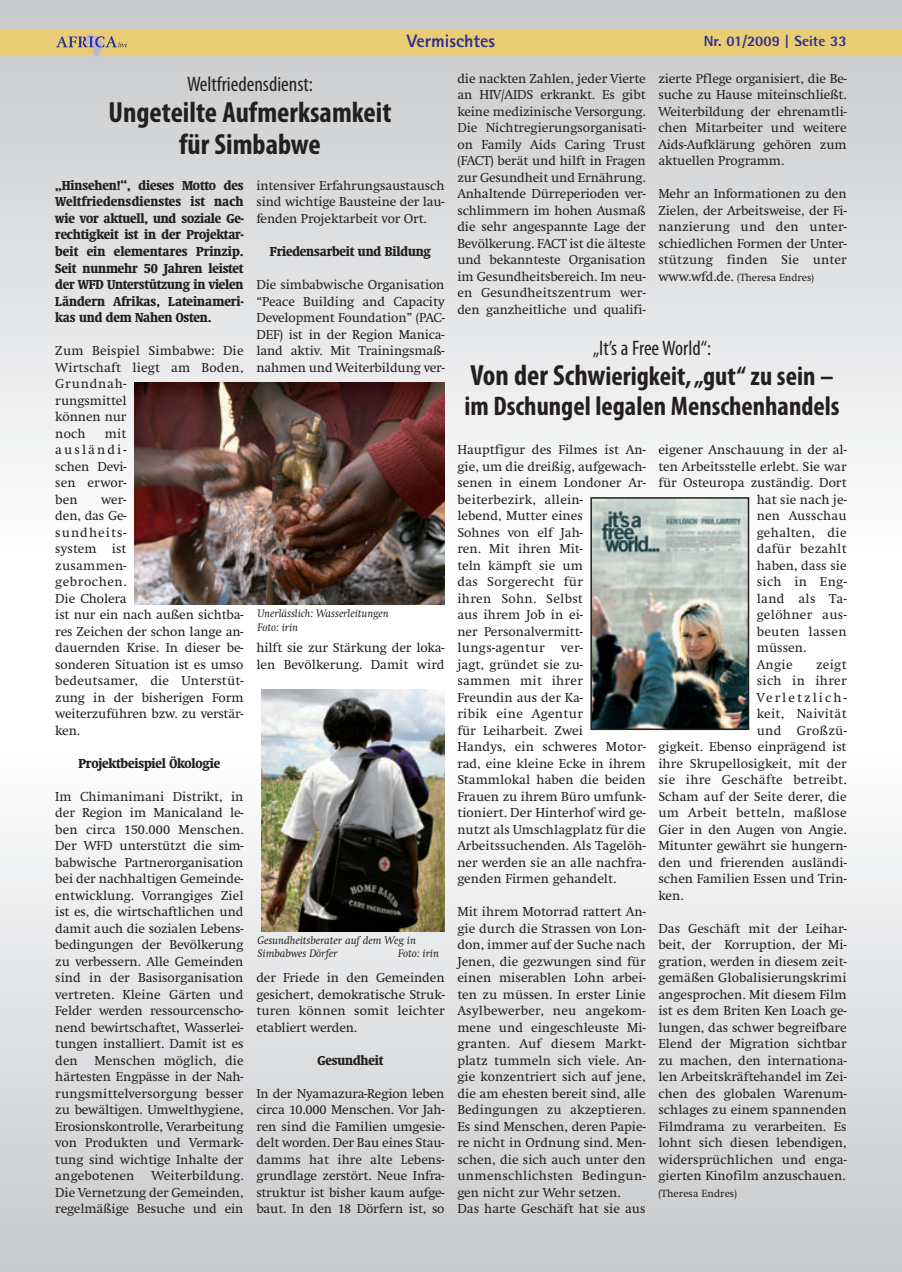
<style>
.page{position:relative;width:902px;height:1272px;background:#fff}
.page>*{position:absolute;margin:0;border:0;box-sizing:border-box;transform-origin:0 0}
.t1{font:700 condensed 29.25px/31.5px "Myriad Pro";color:#231f20;text-align:center}
.t2{font:700 condensed 27px/30px "Myriad Pro";color:#231f20}
.t3{font:condensed 21px "Myriad Pro";color:#231f20}
.t4{font:800 18px "Rotis Sans Serif";color:#2e3092}
.t5{font:800 14.7px "Rotis Semi Sans";color:#2e3092}
.t6{font:13.5px/16.5px "Swift";color:#231f20;text-align:justify}
.t7{font:700 condensed 13.5px/16.5px "Swift";letter-spacing:-.01em;color:#231f20;text-align:justify}
.t8{font:13.5px "Swift";letter-spacing:.02em;color:#231f20}
.t9{font:13.5px "Swift";letter-spacing:.15em;color:#231f20}
.t10{font:italic 11.25px/13.5px "Swift";letter-spacing:-.005em;color:#231f20}
.t11{font:10.8px "Swift";letter-spacing:-.005em;color:#231f20}
.s1{font-size:13.5px}
.s2{font-size:29.25px}
</style>
<div class="page">
<div style="left:0;top:0;width:901px;height:549px;background:linear-gradient(to bottom,#c7c8cb,#fdfdfd)"></div>
<div style="left:0;top:752px;width:901px;height:519px;background:linear-gradient(to bottom,#fdfdfe,#c8c9cc)"></div>
<div style="left:0;top:29px;width:901px;height:26px;background:#e9cd75"></div>
<svg style="left:56px;top:34px;width:71px;height:23px"></svg>
<img style="left:593px;top:500px;width:153px;height:227px">
<div style="left:590px;top:497px;width:159px;height:233px;border:2px solid #231f20"></div>
<img style="left:134px;top:382px;width:310px;height:222px">
<img style="left:261px;top:689px;width:183px;height:242px">
<h3 class="t4" style="left:407px;top:35px;width:90px">Vermischtes</h3>
<p class="t5" style="left:703px;top:36px;width:144px">Nr. 01/2009 | Seite 33</p>
<h3 class="t3" style="left:187px;top:76px;width:127px">Weltfriedensdienst:</h3>
<h1 class="t1" style="left:108px;top:99px;width:284px">Ungeteilte Aufmerksamkeit für Simbabwe</h1>
<p class="t7" style="left:55px;top:178px;width:190px">„Hinsehen!“, dieses Motto des Weltfriedensdienstes ist nach wie vor aktuell, und soziale Ge&shy;rechtigkeit ist in der Projektar&shy;beit ein elementares Prinzip.<br>Seit nunmehr 50 Jahren leistet der WFD Unterstützung in vielen Ländern Afrikas, Lateinameri&shy;kas und dem Nahen Osten.</p>
<p class="t6" style="left:55px;top:343px;width:190px;text-align:left">Zum Beispiel Simbabwe: Die<br>Wirtschaft liegt am Boden,<br>Grundnah-<br>rungsmittel<br>können nur<br>noch</p>
<p class="t6" style="left:55px;top:426px;width:73px;text-indent:49px">mit ausländi&shy;schen Devi&shy;sen erwor&shy;ben</p>
<p class="t6" style="left:55px;top:492px;width:190px;text-align:left;text-indent:46px">wer-<br>den, das Ge-<br>sundheits-<br>system ist<br>zusammen-<br>gebrochen.<br>Die Cholera<br>ist nur ein nach außen sichtba&shy;res Zeichen der schon lange an&shy;dauernden Krise. In dieser be&shy;sonderen Situation ist es umso bedeutsamer, die Unterstüt&shy;zung in der bisherigen Form weiterzuführen bzw. zu verstär&shy;ken.</p>
<p class="t7" style="left:79px;top:756px;width:143px">Projektbeispiel Ökologie</p>
<p class="t6" style="left:55px;top:789px;width:190px">Im Chimanimani Distrikt, in der Region im Manicaland le&shy;ben circa 150.000 Menschen.<br>Der WFD unterstützt die sim - babwische Partnerorganisation bei der nachhaltigen Gemeinde&shy;entwicklung. Vorrangiges Ziel ist es, die wirtschaftlichen und damit auch die sozialen Lebens&shy;bedingungen der Bevölkerung zu verbessern. Alle Gemeinden sind in der Basisorganisation vertreten. Kleine Gärten und Felder werden ressourcenscho&shy;nend bewirtschaftet, Wasserlei&shy;tungen installiert. Damit ist es den Menschen möglich, die härtesten Engpässe in der Nah&shy;rungsmittelversorgung besser zu bewältigen. Umwelthygiene, Erosionskontrolle, Verarbeitung von Produkten und Vermark&shy;tung sind wichtige Inhalte der angebotenen Weiterbildung.<br>Die Vernetzung der Gemeinden, regelmäßige Besuche und ein</p>
<p class="t6" style="left:256px;top:178px;width:190px">intensiver Erfahrungsaustausch sind wichtige Bausteine der lau&shy;fenden Projektarbeit vor Ort.</p>
<p class="t7" style="left:270px;top:244px;width:162px">Friedensarbeit und Bildung</p>
<p class="t6" style="left:256px;top:277px;width:190px">Die simbabwische Organisation “Peace Building and Capacity Development Foundation” (PAC-DEF) ist in der Region Manica&shy;land aktiv. Mit Trainingsmaß&shy;nahmen und Weiterbildung ver-</p>
<p class="t10" style="left:257px;top:607px;width:133px">Unerlässlich: Wasserleitungen<br>Foto: irin</p>
<p class="t6" style="left:256px;top:640px;width:190px">hilft sie zur Stärkung der loka&shy;len Bevölkerung. Damit wird</p>
<p class="t10" style="left:257px;top:934px;width:160px">Gesundheitsberater auf dem Weg in<br>Simbabwes Dörfer</p>
<p class="t10" style="left:398px;top:947px;width:42px">Foto: irin</p>
<p class="t6" style="left:256px;top:970px;width:190px">der Friede in den Gemeinden gesichert, demokratische Struk&shy;turen können somit leichter etabliert werden.</p>
<p class="t7" style="left:317px;top:1053px;width:68px">Gesundheit</p>
<p class="t6" style="left:256px;top:1086px;width:190px">In der Nyamazura-Region leben circa 10.000 Menschen. Vor Jah&shy;ren sind die Familien umgesie&shy;delt worden. Der Bau eines Stau&shy;damms hat ihre alte Lebens&shy;grundlage zerstört. Neue Infra&shy;struktur ist bisher kaum aufge&shy;baut. In den 18 Dörfern ist, so</p>
<p class="t6" style="left:457px;top:71px;width:190px">die nackten Zahlen, jeder Vierte an HIV/AIDS erkrankt. Es gibt keine medizinische Versorgung.<br>Die Nichtregierungsorganisati&shy;on Family Aids Caring Trust (FACT) berät und hilft in Fragen zur Gesundheit und Ernährung.<br>Anhaltende Dürreperioden ver&shy;schlimmern im hohen Ausmaß die sehr angespannte Lage der Bevölkerung. FACT ist die älteste und bekannteste Organisation im Gesundheitsbereich. Im neu&shy;en Gesundheitszentrum wer&shy;den ganzheitliche und qualifi-</p>
<p class="t6" style="left:658px;top:71px;width:190px">zierte Pflege organisiert, die Be&shy;suche zu Hause miteinschließt.<br>Weiterbildung der ehrenamtli&shy;chen Mitarbeiter und weitere Aids-Aufklärung gehören zum aktuellen Programm.</p>
<p class="t6" style="left:658px;top:187px;width:190px">Mehr an Informationen zu den Zielen, der Arbeitsweise, der Fi&shy;nanzierung und den unter&shy;schiedlichen Formen der Unter&shy;stützung finden Sie unter</p>
<p class="t11" style="left:658px;top:273px;width:157px"><span class="s1">www.wfd.de.</span> (Theresa Endres)</p>
<h3 class="t3" style="left:592px;top:340px;width:120px">„It’s a Free World“:</h3>
<h2 class="t2" style="left:464px;top:363px;width:376px"><span class="s2">Von der Schw</span>ierigkeit, „gut“ zu sein – im Dschungel legalen Menschenhandels</h2>
<p class="t6" style="left:457px;top:442px;width:190px;text-align:left">Hauptfigur des Filmes ist An&shy;gie, um die dreißig, aufgewach&shy;senen in einem Londoner Ar&shy;beiterbezirk, allein-<br>lebend, Mutter eines<br>Sohnes von elf Jah-<br>ren. Mit ihren Mit-<br>teln kämpft sie um<br>das Sorgerecht für<br>ihren Sohn. Selbst<br>aus ihrem Job in ei-<br>ner Personalvermitt&shy;lungs-agentur ver-<br>jagt, gründet sie zu-<br>sammen mit ihrer<br>Freundin aus der Ka-<br>ribik eine Agentur<br>für Leiharbeit. Zwei<br>Handys, ein schweres Motor&shy;rad, eine kleine Ecke in ihrem<br>Stammlokal haben die beiden<br>Frauen zu ihrem Büro umfunk&shy;tioniert. Der Hinterhof wird ge&shy;nutzt als Umschlagplatz für die<br>Arbeitssuchenden. Als Tagelöh&shy;ner werden sie an alle nachfra&shy;genden Firmen gehandelt.</p>
<p class="t6" style="left:457px;top:904px;width:190px;text-align:left">Mit ihrem Motorrad rattert An&shy;gie durch die Strassen von Lon&shy;don, immer auf der Suche nach<br>Jenen, die gezwungen sind für einen miserablen Lohn arbei&shy;ten zu müssen. In erster Linie<br>Asylbewerber, neu angekom&shy;mene und eingeschleuste Mi&shy;granten. Auf diesem Markt&shy;platz tummeln sich viele. An&shy;gie konzentriert sich auf jene, die am ehesten bereit sind, alle<br>Bedingungen zu akzeptieren.<br>Es sind Menschen, deren Papie&shy;re nicht in Ordnung sind. Men&shy;schen, die sich auch unter den unmenschlichsten Bedingun&shy;gen nicht zur Wehr setzen.<br>Das harte Geschäft hat sie aus</p>
<p class="t6" style="left:658px;top:442px;width:190px">eigener Anschauung in der al-</p>
<p class="t6" style="left:658px;top:459px;width:190px">ten Arbeitsstelle erlebt. Sie war</p>
<p class="t6" style="left:658px;top:475px;width:190px">für Osteuropa zuständig. Dort</p>
<p class="t6" style="left:756px;top:492px;width:91px">hat sie nach je-</p>
<p class="t6" style="left:756px;top:508px;width:91px">nen Ausschau</p>
<p class="t8" style="left:756px;top:527px;width:91px">gehalten, die</p>
<p class="t8" style="left:756px;top:543px;width:91px">dafür bezahlt</p>
<p class="t6" style="left:756px;top:558px;width:91px">haben, dass sie</p>
<p class="t8" style="left:756px;top:576px;width:91px">sich in Eng-</p>
<p class="t8" style="left:756px;top:593px;width:91px">land als Ta-</p>
<p class="t8" style="left:756px;top:609px;width:91px">gelöhner aus-</p>
<p class="t8" style="left:756px;top:626px;width:91px">beuten lassen</p>
<p class="t6" style="left:756px;top:640px;width:51px">müssen.</p>
<p class="t6" style="left:756px;top:657px;width:37px">Angie</p>
<p class="t6" style="left:816px;top:657px;width:32px">zeigt</p>
<p class="t8" style="left:756px;top:675px;width:91px">sich in ihrer</p>
<p class="t9" style="left:756px;top:692px;width:91px">Verletzlich-</p>
<p class="t8" style="left:756px;top:708px;width:91px">keit, Naivität</p>
<p class="t8" style="left:756px;top:725px;width:91px">und Großzü-</p>
<p class="t6" style="left:658px;top:739px;width:190px">gigkeit. Ebenso einprägend ist</p>
<p class="t6" style="left:658px;top:756px;width:190px">ihre Skrupellosigkeit, mit der</p>
<p class="t8" style="left:658px;top:774px;width:190px">sie ihre Geschäfte betreibt.</p>
<p class="t6" style="left:658px;top:789px;width:190px">Scham auf der Seite derer, die</p>
<p class="t8" style="left:658px;top:807px;width:190px">um Arbeit betteln, maßlose</p>
<p class="t6" style="left:658px;top:822px;width:190px">Gier in den Augen von Angie.</p>
<p class="t6" style="left:658px;top:838px;width:190px">Mitunter gewährt sie hungern-</p>
<p class="t6" style="left:658px;top:855px;width:190px">den und frierenden ausländi-</p>
<p class="t6" style="left:658px;top:871px;width:190px">schen Familien Essen und Trin-</p>
<p class="t6" style="left:658px;top:888px;width:27px">ken.</p>
<p class="t6" style="left:658px;top:921px;width:190px">Das Geschäft mit der Leihar&shy;beit, der Korruption, der Mi&shy;gration, werden in diesem zeit&shy;gemäßen Globalisierungskrimi angesprochen. Mit diesem Film ist es dem Briten Ken Loach ge&shy;lungen, das schwer begreifbare Elend der Migration sichtbar zu machen, den internationa&shy;len Arbeitskräftehandel im Zei&shy;chen des globalen Warenum&shy;schlages zu einem spannenden Filmdrama zu verarbeiten. Es lohnt sich diesen lebendigen, widersprüchlichen und enga&shy;gierten Kinofilm anzuschauen.</p>
<p class="t11" style="left:658px;top:1189px;width:80px">(Theresa Endres)</p>
</div>
